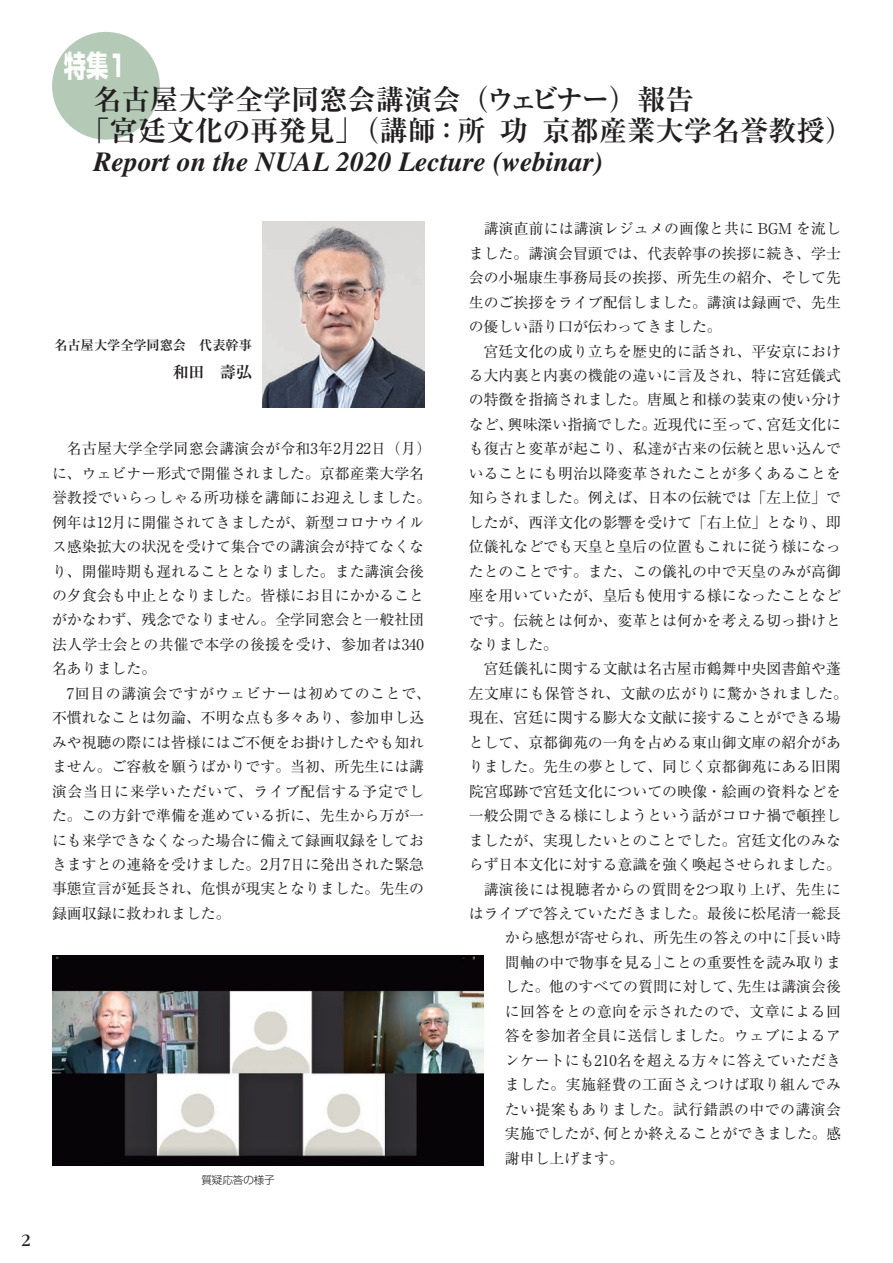
<style>
.page{position:relative;width:893px;height:1263px;background:#fff}
.page>*{position:absolute;margin:0;border:0;box-sizing:border-box;transform-origin:0 0}
.t1{font:700 29.7px "Shin Go Pro";color:#fff;scale:.75 1}
.t2{font:700 28.35px/31.2px "Ryumin Pro";color:#231f20}
.t3{font:italic 700 27.6px "Times LT Std";color:#231f20}
.t4{font:18px "ITC Garamond Std";color:#231f20}
.t5{font:700 15.9px "Ryumin Pro";color:#231f20}
.t6{font:14.85px/24.5px "Ryumin Pro";color:#231f20}
.t7{font:14.85px "Ryumin Pro";letter-spacing:.03em;color:#231f20}
.t8{font:14.85px "Ryumin Pro";letter-spacing:.02em;color:#231f20}
.t9{font:14.85px "Ryumin Pro";letter-spacing:.025em;color:#231f20}
.t10{font:700 13.2px "Ryumin Pro";color:#231f20}
.t11{font:300 10.65px "Shin Go Pro";letter-spacing:-.015em;color:#231f20}
</style>
<div class="page">
<div style="left:52px;top:32px;width:108px;height:108px;background:#b4cab7;border-radius:50%"></div>
<img style="left:52px;top:956px;width:432px;height:209px">
<img style="left:263px;top:221px;width:161px;height:186px">
<p class="t4" style="left:21px;top:1231px;width:11px">2</p>
<h1 class="t1" style="left:64px;top:42px;width:85px">特集1</h1>
<h2 class="t2" style="left:81px;top:82px;width:773px;text-indent:12px">名古屋大学全学同窓会講演会（ウェビナー）報告<br>「宮廷文化の再発見」（講師：所 功 京都産業大学名誉教授）</h2>
<h3 class="t3" style="left:94px;top:145px;width:511px">Report on the NUAL 2020 Lecture (webinar)</h3>
<p class="t10" style="left:54px;top:334px;width:199px">名古屋大学全学同窓会　代表幹事</p>
<p class="t5" style="left:173px;top:360px;width:81px">和田　壽弘</p>
<p class="t6" style="left:52px;top:435px;width:381px;text-indent:15px">名古屋大学全学同窓会講演会が令和3年2月22日（月）に、ウェビナー形式で開催されました。京都産業大学名誉教授でいらっしゃる所功様を講師にお迎えしました。例年は12月に開催されてきましたが、新型コロナウイルス感染拡大の状況を受けて集合での講演会が持てなくなり、開催時期も遅れることとなりました。また講演会後の夕食会も中止となりました。皆様にお目にかかることがかなわず、残念でなりません。全学同窓会と一般社団法人学士会との共催で本学の後援を受け、参加者は340名ありました。</p>
<p class="t6" style="left:52px;top:680px;width:381px;text-indent:15px">7回目の講演会ですがウェビナーは初めてのことで、不慣れなことは勿論、不明な点も多々あり、参加申し込みや視聴の際には皆様にはご不便をお掛けしたやも知れません。ご容赦を願うばかりです。当初、所先生には講演会当日に来学いただいて、ライブ配信する予定でした。この方針で準備を進めている折に、先生から万が一にも来学できなくなった場合に備えて録画収録をしておきますとの連絡を受けました。2月7日に発出された緊急事態宣言が延長され、危惧が現実となりました。先生の録画収録に救われました。</p>
<p class="t11" style="left:201px;top:1171px;width:75px">質疑応答の様子</p>
<p class="t6" style="left:469px;top:215px;width:374px;text-align:justify;text-indent:15px">講演直前には講演レジュメの画像と共に BGM を流しました。講演会冒頭では、代表幹事の挨拶に続き、学士会の小堀康生事務局長の挨拶、所先生の紹介、そして先生のご挨拶をライブ配信しました。講演は録画で、先生の優しい語り口が伝わってきました。</p>
<p class="t6" style="left:469px;top:338px;width:374px;text-align:justify;text-indent:15px">宮廷文化の成り立ちを歴史的に話され、平安京における大内裏と内裏の機能の違いに言及され、特に宮廷儀式の特徴を指摘されました。唐風と和様の装束の使い分けなど、興味深い指摘でした。近現代に至って、宮廷文化にも復古と変革が起こり、私達が古来の伝統と思い込んでいることにも明治以降変革されたことが多くあることを知らされました。例えば、日本の伝統では「左上位」でしたが、西洋文化の影響を受けて「右上位」となり、即位儀礼などでも天皇と皇后の位置もこれに従う様になったとのことです。また、この儀礼の中で天皇のみが高御座を用いていたが、皇后も使用する様になったことなどです。伝統とは何か、変革とは何かを考える切っ掛けとなりました。</p>
<p class="t6" style="left:484px;top:656px;width:359px">宮廷儀礼に関する文献は名古屋市鶴舞中央図書館や蓬</p>
<p class="t8" style="left:469px;top:682px;width:381px">左文庫にも保管され、文献の広がりに驚かされました。</p>
<p class="t6" style="left:469px;top:704px;width:374px">現在、宮廷に関する膨大な文献に接することができる場</p>
<p class="t6" style="left:469px;top:729px;width:374px">として、京都御苑の一角を占める東山御文庫の紹介があ</p>
<p class="t6" style="left:469px;top:753px;width:374px">りました。先生の夢として、同じく京都御苑にある旧閑</p>
<p class="t6" style="left:469px;top:778px;width:374px">院宮邸跡で宮廷文化についての映像・絵画の資料などを</p>
<p class="t6" style="left:469px;top:802px;width:374px">一般公開できる様にしようという話がコロナ禍で頓挫し</p>
<p class="t6" style="left:469px;top:827px;width:374px">ましたが、実現したいとのことでした。宮廷文化のみな</p>
<p class="t6" style="left:469px;top:851px;width:374px">らず日本文化に対する意識を強く喚起させられました。</p>
<p class="t9" style="left:484px;top:877px;width:359px">講演後には視聴者からの質問を2つ取り上げ、先生に</p>
<p class="t6" style="left:469px;top:900px;width:374px">はライブで答えていただきました。最後に松尾清一総長</p>
<p class="t6" style="left:505px;top:925px;width:337px">から感想が寄せられ、所先生の答えの中に「長い時</p>
<p class="t6" style="left:505px;top:949px;width:337px">間軸の中で物事を見る」ことの重要性を読み取りま</p>
<p class="t6" style="left:505px;top:973px;width:337px">した。他のすべての質問に対して、先生は講演会後</p>
<p class="t7" style="left:505px;top:999px;width:337px">に回答をとの意向を示されたので、文章による回</p>
<p class="t7" style="left:505px;top:1024px;width:337px">答を参加者全員に送信しました。ウェブによるア</p>
<p class="t6" style="left:505px;top:1047px;width:337px">ンケートにも210名を超える方々に答えていただき</p>
<p class="t7" style="left:505px;top:1073px;width:337px">ました。実施経費の工面さえつけば取り組んでみ</p>
<p class="t7" style="left:505px;top:1097px;width:337px">たい提案もありました。試行錯誤の中での講演会</p>
<p class="t6" style="left:505px;top:1120px;width:337px">実施でしたが、何とか終えることができました。感</p>
<p class="t6" style="left:505px;top:1145px;width:121px">謝申し上げます。</p>
</div>
